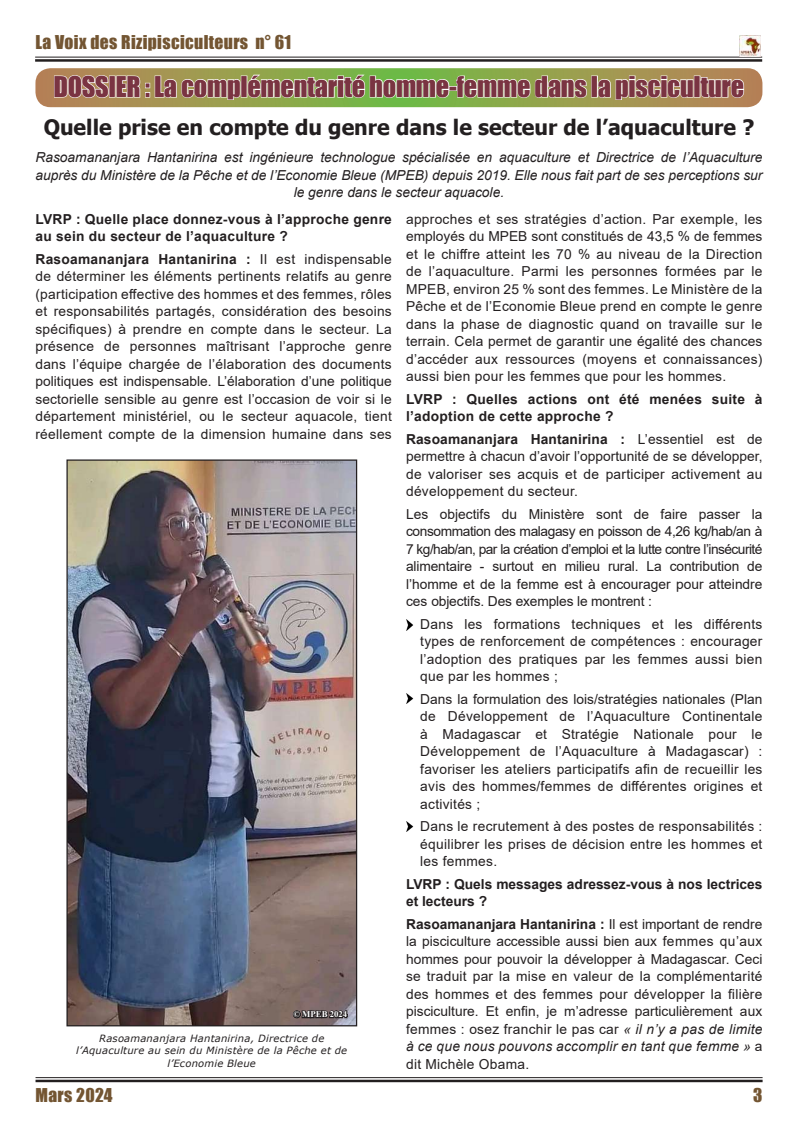
<style>
.page{position:relative;width:798px;height:1141px;background:#fff}
.page>*{position:absolute;margin:0;border:0;box-sizing:border-box;transform-origin:0 0}
.t1{font:26.25px "Impact";letter-spacing:-.01em;color:#7a3442}
.t2{font:700 21.25px "Tahoma";color:#231f20}
.t3{font:17.5px "Impact";letter-spacing:.02em;color:#735532}
.t4{font:13.75px/17.5px "Arial";letter-spacing:.02em;color:#231f20;text-align:justify}
.t5{font:italic 13.75px/17.5px "Arial";color:#231f20;text-align:center}
.t6{font:700 13.75px/17.5px "Arial";letter-spacing:.02em;color:#231f20}
.t7{font:700 13.75px/17.5px "Arial";color:#231f20}
.t8{font:italic 10px/12.5px "Verdana";letter-spacing:.02em;color:#231f20;text-align:center}
.t9{font:700 8.75px "Times New Roman";color:#fff}
.s1{font-weight:700}
.s2{font-style:italic}
</style>
<div class="page">
<hr style="left:36px;top:1077px;width:726px;height:1px;background:#231f20">
<hr style="left:36px;top:1080px;width:726px;height:2px;background:#231f20">
<svg style="left:35px;top:68px;width:727px;height:39px"></svg>
<hr style="left:35px;top:57px;width:726px;height:1px;background:#231f20">
<hr style="left:35px;top:59px;width:726px;height:3px;background:#231f20">
<img style="left:739px;top:36px;width:21px;height:20px">
<img style="left:68px;top:461px;width:287px;height:563px">
<div style="left:66px;top:459px;width:291px;height:567px;border:1px solid #231f20"></div>
<svg style="left:406px;top:821px;width:8px;height:11px"></svg>
<svg style="left:406px;top:620px;width:8px;height:10px"></svg>
<svg style="left:406px;top:693px;width:8px;height:11px"></svg>
<svg style="left:291px;top:1003px;width:58px;height:17px"></svg>
<p class="t3" style="left:35px;top:29px;width:257px">La Voix des Rizipisciculteurs n° 61</p>
<h1 class="t1" style="left:53px;top:66px;width:692px">DOSSIER : La complémentarité homme-femme dans la pisciculture</h1>
<h2 class="t2" style="left:44px;top:112px;width:712px">Quelle prise en compte du genre dans le secteur de l’aquaculture ?</h2>
<p class="t5" style="left:35px;top:149px;width:728px">Rasoamananjara Hantanirina est ingénieure technologue spécialisée en aquaculture et Directrice de l’Aquaculture auprès du Ministère de la Pêche et de l’Economie Bleue (MPEB) depuis 2019. Elle nous fait part de ses perceptions sur le genre dans le secteur aquacole.</p>
<p class="t6" style="left:35px;top:210px;width:358px">LVRP : Quelle place donnez-vous à l’approche genre au sein du secteur de l’aquaculture ?</p>
<p class="t4" style="left:35px;top:250px;width:358px"><span class="s1">Rasoamananjara Hantanirina :</span> Il est indispensable de déterminer les éléments pertinents relatifs au genre (participation effective des hommes et des femmes, rôles et responsabilités partagés, considération des besoins spécifiques) à prendre en compte dans le secteur. La présence de personnes maîtrisant l’approche genre dans l’équipe chargée de l’élaboration des documents politiques est indispensable. L’élaboration d’une politique sectorielle sensible au genre est l’occasion de voir si le département ministériel, ou le secteur aquacole, tient réellement compte de la dimension humaine dans ses</p>
<p class="t4" style="left:406px;top:210px;width:358px">approches et ses stratégies d’action. Par exemple, les employés du MPEB sont constitués de 43,5 % de femmes et le chiffre atteint les 70 % au niveau de la Direction de l’aquaculture. Parmi les personnes formées par le MPEB, environ 25 % sont des femmes. Le Ministère de la Pêche et de l’Economie Bleue prend en compte le genre dans la phase de diagnostic quand on travaille sur le terrain. Cela permet de garantir une égalité des chances d’accéder aux ressources (moyens et connaissances) aussi bien pour les femmes que pour les hommes.</p>
<p class="t6" style="left:406px;top:390px;width:358px">LVRP : Quelles actions ont été menées suite à l’adoption de cette approche ?</p>
<p class="t4" style="left:406px;top:430px;width:358px"><span class="s1">Rasoamananjara Hantanirina :</span> L’essentiel est de permettre à chacun d’avoir l’opportunité de se développer, de valoriser ses acquis et de participer activement au développement du secteur.</p>
<p class="t4" style="left:406px;top:505px;width:358px">Les objectifs du Ministère sont de faire passer la consommation des malagasy en poisson de 4,26 kg/hab/an à 7 kg/hab/an, par la création d’emploi et la lutte contre l’insécurité alimentaire - surtout en milieu rural. La contribution de l’homme et de la femme est à encourager pour atteindre ces objectifs. Des exemples le montrent :</p>
<p class="t4" style="left:420px;top:615px;width:343px">Dans les formations techniques et les différents types de renforcement de compétences : encourager l’adoption des pratiques par les femmes aussi bien que par les hommes ;</p>
<p class="t4" style="left:420px;top:690px;width:343px">Dans la formulation des lois/stratégies nationales (Plan de Développement de l’Aquaculture Continentale à Madagascar et Stratégie Nationale pour le Développement de l’Aquaculture à Madagascar) : favoriser les ateliers participatifs afin de recueillir les avis des hommes/femmes de différentes origines et activités ;</p>
<p class="t4" style="left:420px;top:818px;width:343px">Dans le recrutement à des postes de responsabilités : équilibrer les prises de décision entre les hommes et les femmes.</p>
<p class="t7" style="left:406px;top:875px;width:358px">LVRP : Quels messages adressez-vous à nos lectrices et lecteurs ?</p>
<p class="t4" style="left:406px;top:915px;width:358px"><span class="s1">Rasoamananjara Hantanirina :</span> Il est important de rendre la pisciculture accessible aussi bien aux femmes qu’aux hommes pour pouvoir la développer à Madagascar. Ceci se traduit par la mise en valeur de la complémentarité des hommes et des femmes pour développer la filière pisciculture. Et enfin, je m’adresse particulièrement aux femmes : osez franchir le pas car <span class="s2">« il n’y a pas de limite à ce que nous pouvons accomplir en tant que femme »</span> a dit Michèle Obama.</p>
<p class="t9" style="left:293px;top:1008px;width:55px">© MPEB 2024</p>
<p class="t8" style="left:76px;top:1032px;width:272px">Rasoamananjara Hantanirina, Directrice de l’Aquaculture au sein du Ministère de la Pêche et de l’Economie Bleue</p>
<p class="t3" style="left:36px;top:1082px;width:79px">Mars 2024</p>
<p class="t3" style="left:753px;top:1081px;width:11px">3</p>
</div>
